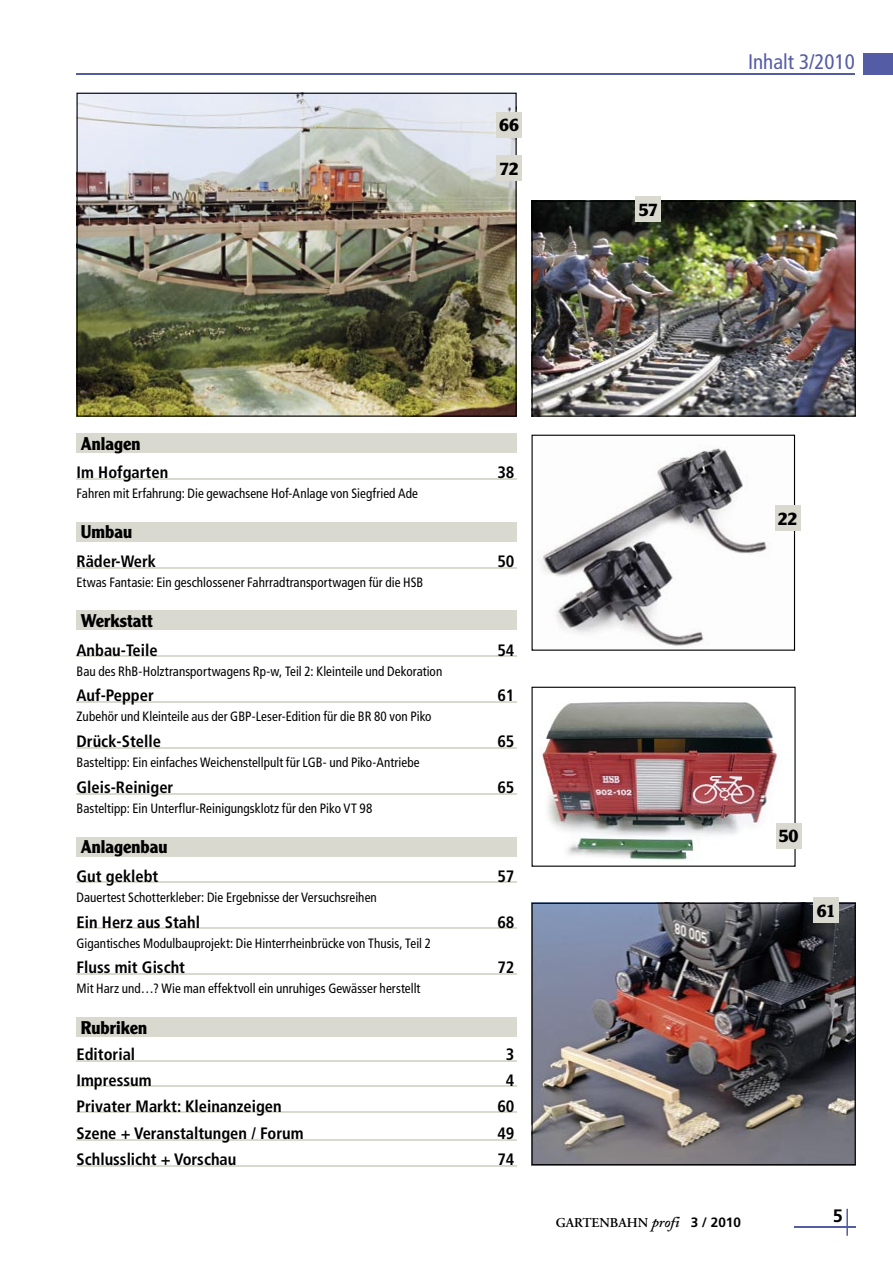
<style>
.page{position:relative;width:893px;height:1263px;background:#fff}
.page>*{position:absolute;margin:0;border:0;box-sizing:border-box;transform-origin:0 0}
.t1{font:condensed 21px "Frutiger LT";color:#555ca6}
.t2{font:700 18px "Clearface Gothic LH";color:#000}
.t3{font:700 18px "Frutiger LT";color:#000}
.t4{font:700 condensed 16.5px "Frutiger LT";color:#000}
.t5{font:condensed 13.5px "Frutiger LT";letter-spacing:.005em;color:#000}
.t6{font:600 13.5px "Adobe Garamond Pro";color:#000}
.s1{font-family:"Adobe Caslon";font-style:italic;font-size:15px}
.s2{font-family:"Frutiger LT";font-weight:700}
</style>
<div class="page">
<hr style="left:794px;top:1226px;width:61px;height:1px;background:#555ca6">
<hr style="left:846px;top:1209px;width:2px;height:27px;background:#555ca6">
<div style="left:863px;top:53px;width:30px;height:22px;background:#555ca6"></div>
<hr style="left:76px;top:73px;width:779px;height:2px;background:#555ca6">
<img style="left:77px;top:93px;width:440px;height:324px">
<div style="left:77px;top:433px;width:440px;height:20px;background:#dad9d0"></div>
<hr style="left:77px;top:478px;width:440px;height:2px;background:#dad9d0">
<div style="left:77px;top:522px;width:440px;height:19px;background:#dad9d0"></div>
<hr style="left:77px;top:567px;width:440px;height:1px;background:#dad9d0">
<div style="left:77px;top:611px;width:440px;height:19px;background:#dad9d0"></div>
<hr style="left:77px;top:655px;width:440px;height:2px;background:#dad9d0">
<hr style="left:77px;top:701px;width:440px;height:2px;background:#dad9d0">
<hr style="left:77px;top:747px;width:440px;height:2px;background:#dad9d0">
<hr style="left:77px;top:793px;width:440px;height:1px;background:#dad9d0">
<div style="left:77px;top:837px;width:440px;height:19px;background:#dad9d0"></div>
<hr style="left:77px;top:882px;width:440px;height:1px;background:#dad9d0">
<hr style="left:77px;top:927px;width:440px;height:2px;background:#dad9d0">
<hr style="left:77px;top:973px;width:440px;height:2px;background:#dad9d0">
<div style="left:77px;top:1017px;width:440px;height:19px;background:#dad9d0"></div>
<hr style="left:77px;top:1060px;width:440px;height:1px;background:#dad9d0">
<hr style="left:77px;top:1086px;width:440px;height:1px;background:#dad9d0">
<hr style="left:77px;top:1111px;width:440px;height:2px;background:#dad9d0">
<hr style="left:77px;top:1139px;width:440px;height:2px;background:#dad9d0">
<hr style="left:77px;top:1165px;width:440px;height:2px;background:#dad9d0">
<img style="left:531px;top:687px;width:265px;height:180px">
<img style="left:531px;top:201px;width:325px;height:216px">
<svg style="left:531px;top:435px;width:264px;height:216px"></svg>
<div style="left:775px;top:505px;width:25px;height:26px;background:#dad9d0"></div>
<div style="left:496px;top:112px;width:26px;height:26px;background:#dad9d0"></div>
<div style="left:496px;top:156px;width:26px;height:25px;background:#dad9d0"></div>
<div style="left:636px;top:196px;width:25px;height:26px;background:#dad9d0"></div>
<img style="left:531px;top:903px;width:325px;height:262px">
<div style="left:776px;top:823px;width:25px;height:26px;background:#dad9d0"></div>
<div style="left:814px;top:897px;width:25px;height:26px;background:#dad9d0"></div>
<h2 class="t2" style="left:499px;top:114px;width:21px">66</h2>
<h2 class="t2" style="left:499px;top:158px;width:21px">72</h2>
<h2 class="t2" style="left:639px;top:199px;width:21px">57</h2>
<h1 class="t1" style="left:748px;top:49px;width:108px">Inhalt 3/2010</h1>
<h2 class="t2" style="left:81px;top:433px;width:61px">Anlagen</h2>
<p class="t4" style="left:77px;top:463px;width:93px">Im Hofgarten</p>
<p class="t4" style="left:497px;top:463px;width:19px">38</p>
<p class="t5" style="left:77px;top:486px;width:343px">Fahren mit Erfahrung: Die gewachsene Hof-Anlage von Siegfried Ade</p>
<h2 class="t2" style="left:81px;top:521px;width:53px">Umbau</h2>
<p class="t4" style="left:77px;top:551px;width:81px">Räder-Werk</p>
<p class="t4" style="left:497px;top:551px;width:19px">50</p>
<p class="t5" style="left:77px;top:574px;width:348px">Etwas Fantasie: Ein geschlossener Fahrradtransportwagen für die HSB</p>
<h2 class="t2" style="left:81px;top:610px;width:74px">Werkstatt</h2>
<p class="t4" style="left:77px;top:640px;width:83px">Anbau-Teile</p>
<p class="t4" style="left:497px;top:640px;width:19px">54</p>
<p class="t5" style="left:77px;top:663px;width:367px">Bau des RhB-Holztransportwagens Rp-w, Teil 2: Kleinteile und Dekoration</p>
<p class="t4" style="left:77px;top:686px;width:79px">Auf-Pepper</p>
<p class="t4" style="left:497px;top:686px;width:19px">61</p>
<p class="t5" style="left:77px;top:709px;width:357px">Zubehör und Kleinteile aus der GBP-Leser-Edition für die BR 80 von Piko</p>
<p class="t4" style="left:77px;top:732px;width:86px">Drück-Stelle</p>
<p class="t4" style="left:497px;top:732px;width:19px">65</p>
<p class="t5" style="left:77px;top:755px;width:345px">Basteltipp: Ein einfaches Weichenstellpult für LGB- und Piko-Antriebe</p>
<p class="t4" style="left:77px;top:777px;width:98px">Gleis-Reiniger</p>
<p class="t4" style="left:497px;top:777px;width:19px">65</p>
<p class="t5" style="left:77px;top:800px;width:297px">Basteltipp: Ein Unterflur-Reinigungsklotz für den Piko VT 98</p>
<h2 class="t2" style="left:81px;top:836px;width:88px">Anlagenbau</h2>
<p class="t4" style="left:77px;top:866px;width:83px">Gut geklebt</p>
<p class="t4" style="left:497px;top:866px;width:19px">57</p>
<p class="t5" style="left:77px;top:889px;width:302px">Dauertest Schotterkleber: Die Ergebnisse der Versuchsreihen</p>
<p class="t4" style="left:77px;top:912px;width:125px">Ein Herz aus Stahl</p>
<p class="t4" style="left:497px;top:912px;width:19px">68</p>
<p class="t5" style="left:77px;top:935px;width:356px">Gigantisches Modulbauprojekt: Die Hinterrheinbrücke von Thusis, Teil 2</p>
<p class="t4" style="left:77px;top:958px;width:110px">Fluss mit Gischt</p>
<p class="t4" style="left:497px;top:958px;width:19px">72</p>
<p class="t5" style="left:77px;top:981px;width:345px">Mit Harz und…? Wie man effektvoll ein unruhiges Gewässer herstellt</p>
<h2 class="t2" style="left:81px;top:1017px;width:68px">Rubriken</h2>
<p class="t4" style="left:77px;top:1044px;width:60px">Editorial</p>
<p class="t4" style="left:506px;top:1044px;width:10px">3</p>
<p class="t4" style="left:77px;top:1070px;width:77px">Impressum</p>
<p class="t4" style="left:506px;top:1070px;width:10px">4</p>
<p class="t4" style="left:77px;top:1096px;width:207px">Privater Markt: Kleinanzeigen</p>
<p class="t4" style="left:497px;top:1096px;width:19px">60</p>
<p class="t4" style="left:77px;top:1124px;width:229px">Szene + Veranstaltungen / Forum</p>
<p class="t4" style="left:497px;top:1124px;width:19px">49</p>
<p class="t4" style="left:77px;top:1150px;width:161px">Schlusslicht + Vorschau</p>
<p class="t4" style="left:497px;top:1150px;width:19px">74</p>
<h2 class="t2" style="left:778px;top:508px;width:21px">22</h2>
<h2 class="t2" style="left:779px;top:826px;width:21px">50</h2>
<h2 class="t2" style="left:817px;top:900px;width:20px">61</h2>
<p class="t6" style="left:556px;top:1214px;width:187px">GARTENBAHN <span class="s1">profi</span> <span class="s2">3 / 2010</span></p>
<h2 class="t3" style="left:833px;top:1205px;width:12px">5</h2>
</div>
